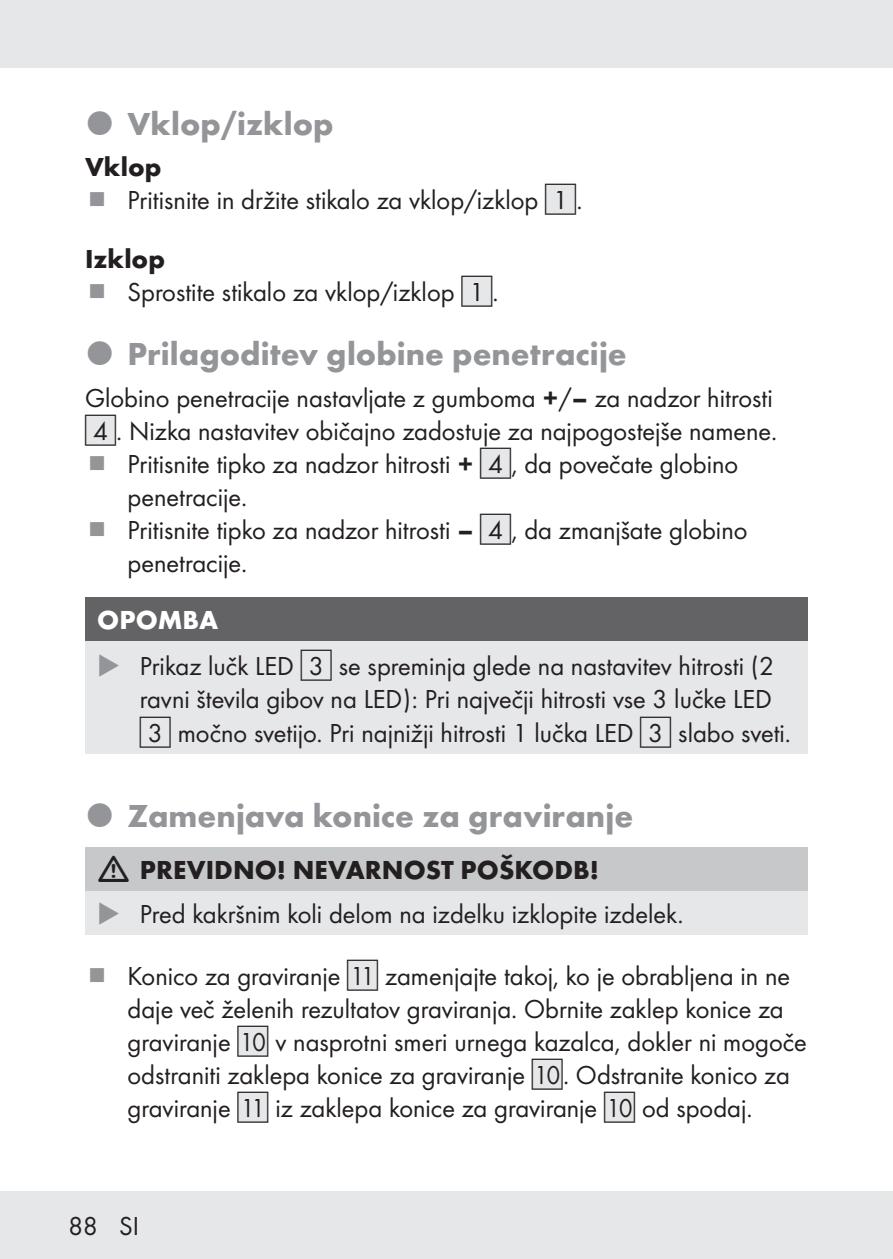
<style>
.page{position:relative;width:893px;height:1259px;background:#fff}
.page>*{position:absolute;margin:0;border:0;box-sizing:border-box;transform-origin:0 0}
.t1{font:700 33px "Futura";color:#939598}
.Body{font:27px/33px "Futura Boo";color:#231f20}
.Headline-03_SB{font:700 27px "Futura";color:#231f20}
.Body-2{font:700 27px "Futura";color:#fff}
.Headline-03{font:700 27px "Futura";color:#231f20}
.s1{font-family:"IMP Lidl Num Box";font-size:23.7px;color:#e6e7e9}
.s2{font-family:"IMP Lidl Num Box";font-size:23.7px}
.s3{font-family:"Futura";font-weight:700}
.s4{color:#939598}
</style>
<div class="page">
<div style="left:0;top:1191px;width:893px;height:68px;background:#e6e7e9"></div>
<div style="left:0;top:0;width:893px;height:68px;background:#e6e7e9"></div>
<div style="left:85px;top:597px;width:723px;height:44px;background:#636366"></div>
<div style="left:85px;top:641px;width:723px;height:112px;background:#e6e7e9"></div>
<div style="left:85px;top:847px;width:723px;height:44px;background:#c7c8ca"></div>
<div style="left:85px;top:891px;width:723px;height:43px;background:#e6e7e9"></div>
<p class="t1" style="left:128px;top:99px;width:208px">Vklop/izklop</p>
<p class="Headline-03" style="left:85px;top:147px;width:78px">Vklop</p>
<p class="Body" style="left:128px;top:182px;width:453px">Pritisnite in držite stikalo za vklop/izklop <span class="s1">[</span><span class="s2">1]</span>.</p>
<p class="Headline-03_SB" style="left:85px;top:239px;width:82px">Izklop</p>
<p class="Body" style="left:128px;top:274px;width:369px">Sprostite stikalo za vklop/izklop <span class="s1">[</span><span class="s2">1]</span>.</p>
<p class="t1" style="left:128px;top:330px;width:501px">Prilagoditev globine penetracije</p>
<p class="Body" style="left:85px;top:380px;width:690px">Globino penetracije nastavljate z gumboma <span class="s3">+</span>/<span class="s3">–</span> za nadzor hitrosti <span class="s1">[</span><span class="s2">4]</span>. Nizka nastavitev običajno zadostuje za najpogostejše namene.</p>
<p class="Body" style="left:128px;top:446px;width:612px">Pritisnite tipko za nadzor hitrosti <span class="s3">+</span> <span class="s1">[</span><span class="s2">4]</span>, da povečate globino penetracije.</p>
<p class="Body" style="left:128px;top:512px;width:621px">Pritisnite tipko za nadzor hitrosti <span class="s3">–</span> <span class="s1">[</span><span class="s2">4]</span>, da zmanjšate globino penetracije.</p>
<p class="Body-2" style="left:97px;top:600px;width:122px">OPOMBA</p>
<p class="Body" style="left:140px;top:648px;width:649px;text-indent:-43px"><span class="s4">◆</span> Prikaz lučk LED <span class="s1">[</span><span class="s2">3]</span> se spreminja glede na nastavitev hitrosti (2 ravni števila gibov na LED): Pri največji hitrosti vse 3 lučke LED <span class="s1">[</span><span class="s2">3]</span> močno svetijo. Pri najnižji hitrosti 1 lučka LED <span class="s1">[</span><span class="s2">3]</span> slabo sveti.</p>
<p class="t1" style="left:128px;top:791px;width:507px">Zamenjava konice za graviranje</p>
<p class="Headline-03_SB" style="left:140px;top:850px;width:461px">PREVIDNO! NEVARNOST POŠKODB!</p>
<p class="Body" style="left:97px;top:895px;width:584px"><span class="s4">◆</span> Pred kakršnim koli delom na izdelku izklopite izdelek.</p>
<p class="Body" style="left:128px;top:958px;width:681px">Konico za graviranje <span class="s1">[</span><span class="s2">11]</span> zamenjajte takoj, ko je obrabljena in ne daje več želenih rezultatov graviranja. Obrnite zaklep konice za graviranje <span class="s1">[</span><span class="s2">10]</span> v nasprotni smeri urnega kazalca, dokler ni mogoče odstraniti zaklepa konice za graviranje <span class="s1">[</span><span class="s2">10]</span>. Odstranite konico za graviranje <span class="s1">[</span><span class="s2">11]</span> iz zaklepa konice za graviranje <span class="s1">[</span><span class="s2">10]</span> od spodaj.</p>
<p class="Body" style="left:68px;top:1208px;width:72px">88 SI</p>
</div>
